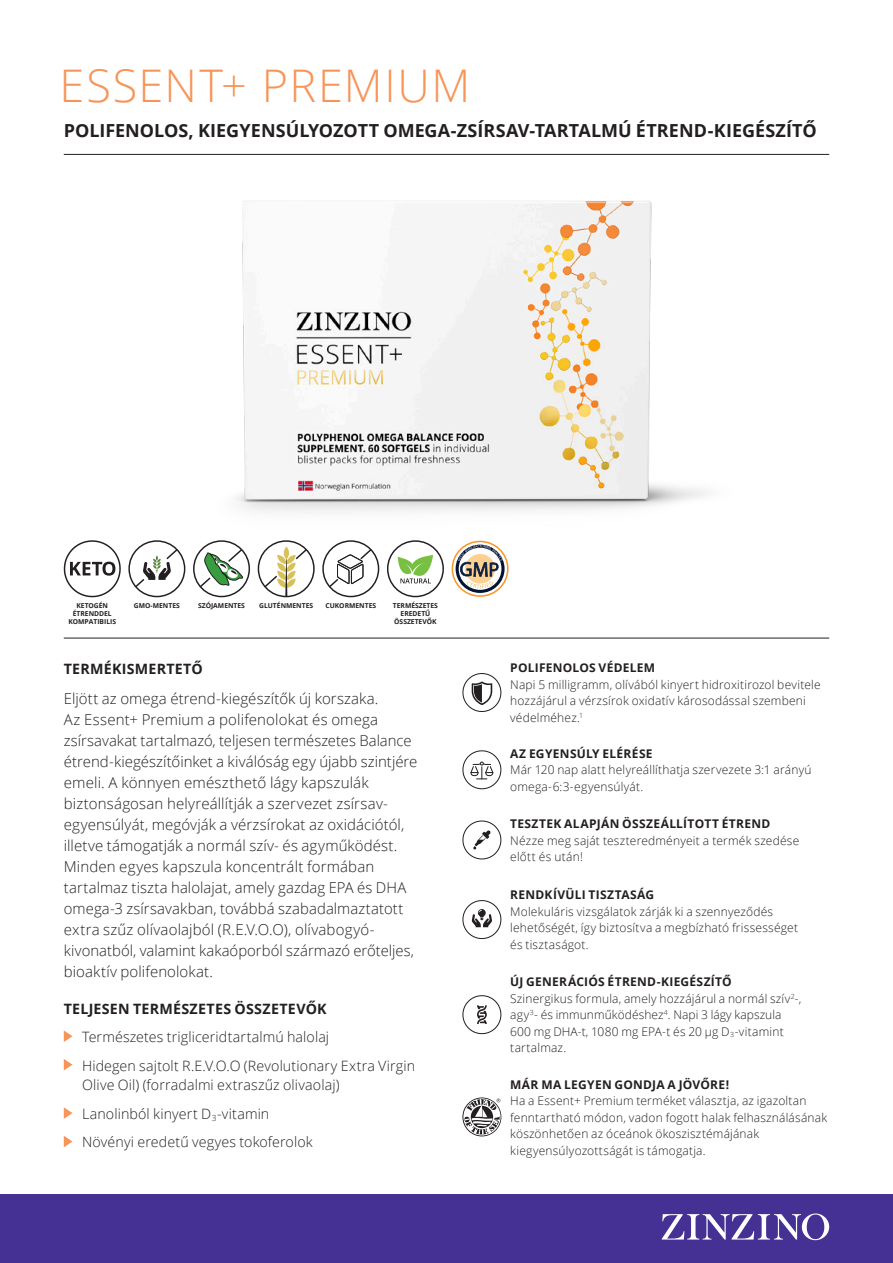
<style>
.page{position:relative;width:893px;height:1263px;background:#fff}
.page>*{position:absolute;margin:0;border:0;box-sizing:border-box;transform-origin:0 0}
.Heading_30_35_-_färg{font:300 45px "Open Sans";letter-spacing:.04em;color:#f79558}
.Sub-heading_12_14{font:700 18px "Open Sans";color:#231f20}
.Preamble_10_14{font:300 15px/21px "Open Sans";letter-spacing:.005em;color:#231f20}
.Bullet_points_10_14{font:300 14.25px/20px "Open Sans";letter-spacing:.01em;color:#231f20}
.Preamble_10_14-2{font:700 14.25px "Open Sans";letter-spacing:.015em;color:#231f20}
.Body_8_11{font:300 12px/16.5px "Open Sans";letter-spacing:.015em;color:#231f20}
.Body_8_11-2{font:700 12px "Open Sans";letter-spacing:.025em;color:#231f20}
.t1{font:700 6.75px/8.1px "Open Sans";color:#231f20;text-align:center}
.s1{font-weight:700}
</style>
<div class="page">
<div style="left:0;top:1194px;width:893px;height:69px;background:#443193"></div>
<svg style="left:662px;top:1213px;width:167px;height:27px"></svg>
<svg style="left:462px;top:1097px;width:39px;height:39px"></svg>
<svg style="left:463px;top:1098px;width:38px;height:37px"></svg>
<svg style="left:462px;top:995px;width:39px;height:39px"></svg>
<svg style="left:462px;top:900px;width:39px;height:39px"></svg>
<svg style="left:462px;top:820px;width:39px;height:39px"></svg>
<svg style="left:462px;top:750px;width:39px;height:39px"></svg>
<svg style="left:462px;top:673px;width:39px;height:39px"></svg>
<svg style="left:452px;top:541px;width:56px;height:55px"></svg>
<div style="left:452px;top:541px;width:57px;height:56px;border:2px solid #f79728;border-radius:50%"></div>
<div style="left:456px;top:545px;width:49px;height:48px;border:3px solid #031333;border-radius:50%"></div>
<svg style="left:458px;top:545px;width:45px;height:43px"></svg>
<div style="left:387px;top:540px;width:57px;height:57px;border:1px solid #231f20;border-radius:50%"></div>
<svg style="left:398px;top:555px;width:35px;height:28px"></svg>
<div style="left:128px;top:540px;width:57px;height:57px;border:1px solid #231f20;border-radius:50%"></div>
<svg style="left:134px;top:547px;width:45px;height:42px"></svg>
<div style="left:193px;top:540px;width:57px;height:57px;border:1px solid #231f20;border-radius:50%"></div>
<svg style="left:198px;top:547px;width:46px;height:42px"></svg>
<div style="left:258px;top:540px;width:57px;height:57px;border:1px solid #231f20;border-radius:50%"></div>
<svg style="left:263px;top:546px;width:46px;height:50px"></svg>
<div style="left:322px;top:540px;width:57px;height:57px;border:1px solid #231f20;border-radius:50%"></div>
<svg style="left:328px;top:547px;width:45px;height:42px"></svg>
<svg style="left:64px;top:540px;width:57px;height:57px"></svg>
<img style="left:235px;top:201px;width:473px;height:311px">
<hr style="left:64px;top:638px;width:765px;height:1px;background:#231f20">
<hr style="left:64px;top:154px;width:765px;height:1px;background:#231f20">
<svg style="left:64px;top:1030px;width:9px;height:12px"></svg>
<svg style="left:64px;top:1059px;width:9px;height:11px"></svg>
<svg style="left:64px;top:1107px;width:9px;height:12px"></svg>
<svg style="left:64px;top:1136px;width:9px;height:11px"></svg>
<p class="Heading_30_35_-_färg" style="left:60px;top:55px;width:412px">ESSENT+ PREMIUM</p>
<p class="Sub-heading_12_14" style="left:64px;top:118px;width:755px">POLIFENOLOS, KIEGYENSÚLYOZOTT OMEGA-ZSÍRSAV-TARTALMÚ ÉTREND-KIEGÉSZÍTŐ</p>
<p class="t1" style="left:76px;top:601px;width:33px">KETOGÉN</p>
<p class="t1" style="left:134px;top:601px;width:47px">GMO-MENTES</p>
<p class="t1" style="left:198px;top:601px;width:48px">SZÓJAMENTES</p>
<p class="t1" style="left:259px;top:601px;width:56px">GLUTÉNMENTES</p>
<p class="t1" style="left:325px;top:601px;width:52px">CUKORMENTES</p>
<p class="t1" style="left:68px;top:609px;width:49px">ÉTRENDDEL<br>KOMPATIBILIS</p>
<p class="t1" style="left:393px;top:601px;width:47px">TERMÉSZETES<br>EREDETŰ<br>ÖSSZETEVŐK</p>
<p class="Preamble_10_14-2" style="left:64px;top:659px;width:141px">TERMÉKISMERTETŐ</p>
<p class="Preamble_10_14" style="left:64px;top:687px;width:355px">Eljött az omega étrend-kiegészítők új korszaka.<br>Az Essent+ Premium a polifenolokat és omega zsírsavakat tartalmazó, teljesen természetes Balance étrend-kiegészítőinket a kiválóság egy újabb szintjére emeli. A könnyen emészthető lágy kapszulák biztonságosan helyreállítják a szervezet zsírsav&shy;egyensúlyát, megóvják a vérzsírokat az oxidációtól, illetve támogatják a normál szív- és agyműködést.<br>Minden egyes kapszula koncentrált formában tartalmaz tiszta halolajat, amely gazdag EPA és DHA omega-3 zsírsavakban, továbbá szabadalmaztatott extra szűz olívaolajból (R.E.V.O.O), olívabogyó&shy;kivonatból, valamint kakaóporból származó erőteljes, bioaktív polifenolokat.</p>
<p class="Preamble_10_14-2" style="left:64px;top:998px;width:264px">TELJESEN TERMÉSZETES ÖSSZETEVŐK</p>
<p class="Bullet_points_10_14" style="left:82px;top:1026px;width:249px">Természetes trigliceridtartalmú halolaj</p>
<p class="Bullet_points_10_14" style="left:82px;top:1055px;width:335px">Hidegen sajtolt R.E.V.O.O (Revolutionary Extra Virgin<br>Olive Oil) (forradalmi extraszűz olivaolaj)</p>
<p class="Bullet_points_10_14" style="left:82px;top:1103px;width:189px">Lanolinból kinyert D<sub>3</sub>-vitamin</p>
<p class="Bullet_points_10_14" style="left:82px;top:1132px;width:232px">Növényi eredetű vegyes tokoferolok</p>
<p class="Body_8_11-2" style="left:510px;top:659px;width:146px">POLIFENOLOS VÉDELEM</p>
<p class="Body_8_11" style="left:510px;top:676px;width:312px">Napi 5 milligramm, olívából kinyert hidroxitirozol bevitele hozzájárul a vérzsírok oxidatív károsodással szembeni védelméhez.<sup>1</sup></p>
<p class="Body_8_11-2" style="left:510px;top:745px;width:144px">AZ EGYENSÚLY ELÉRÉSE</p>
<p class="Body_8_11" style="left:510px;top:761px;width:303px">Már 120 nap alatt helyreállíthatja szervezete 3:1 arányú omega-6:3-egyensúlyát.</p>
<p class="Body_8_11-2" style="left:510px;top:815px;width:262px">TESZTEK ALAPJÁN ÖSSZEÁLLÍTOTT ÉTREND</p>
<p class="Body_8_11" style="left:510px;top:832px;width:291px">Nézze meg saját teszteredményeit a termék szedése előtt és után!</p>
<p class="Body_8_11-2" style="left:510px;top:886px;width:146px">RENDKÍVÜLI TISZTASÁG</p>
<p class="Body_8_11" style="left:510px;top:903px;width:289px">Molekuláris vizsgálatok zárják ki a szennyeződés lehetőségét, így biztosítva a megbízható frissességet és tisztaságot.</p>
<p class="Body_8_11" style="left:510px;top:973px;width:293px"><span class="s1">ÚJ GENERÁCIÓS ÉTREND-KIEGÉSZÍTŐ<br></span>Szinergikus formula, amely hozzájárul a normál szív<sup>2</sup>-, agy<sup>3</sup>- és immunműködéshez<sup>4</sup>. Napi 3 lágy kapszula 600 mg DHA-t, 1080 mg EPA-t és 20 μg D<sub>3</sub>-vitamint tartalmaz.</p>
<p class="Body_8_11-2" style="left:510px;top:1076px;width:220px">MÁR MA LEGYEN GONDJA A JÖVŐRE!</p>
<p class="Body_8_11" style="left:510px;top:1092px;width:318px">Ha a Essent+ Premium terméket választja, az igazoltan fenntartható módon, vadon fogott halak felhasználásának köszönhetően az óceánok ökoszisztémájának kiegyensúlyozottságát is támogatja.</p>
</div>
